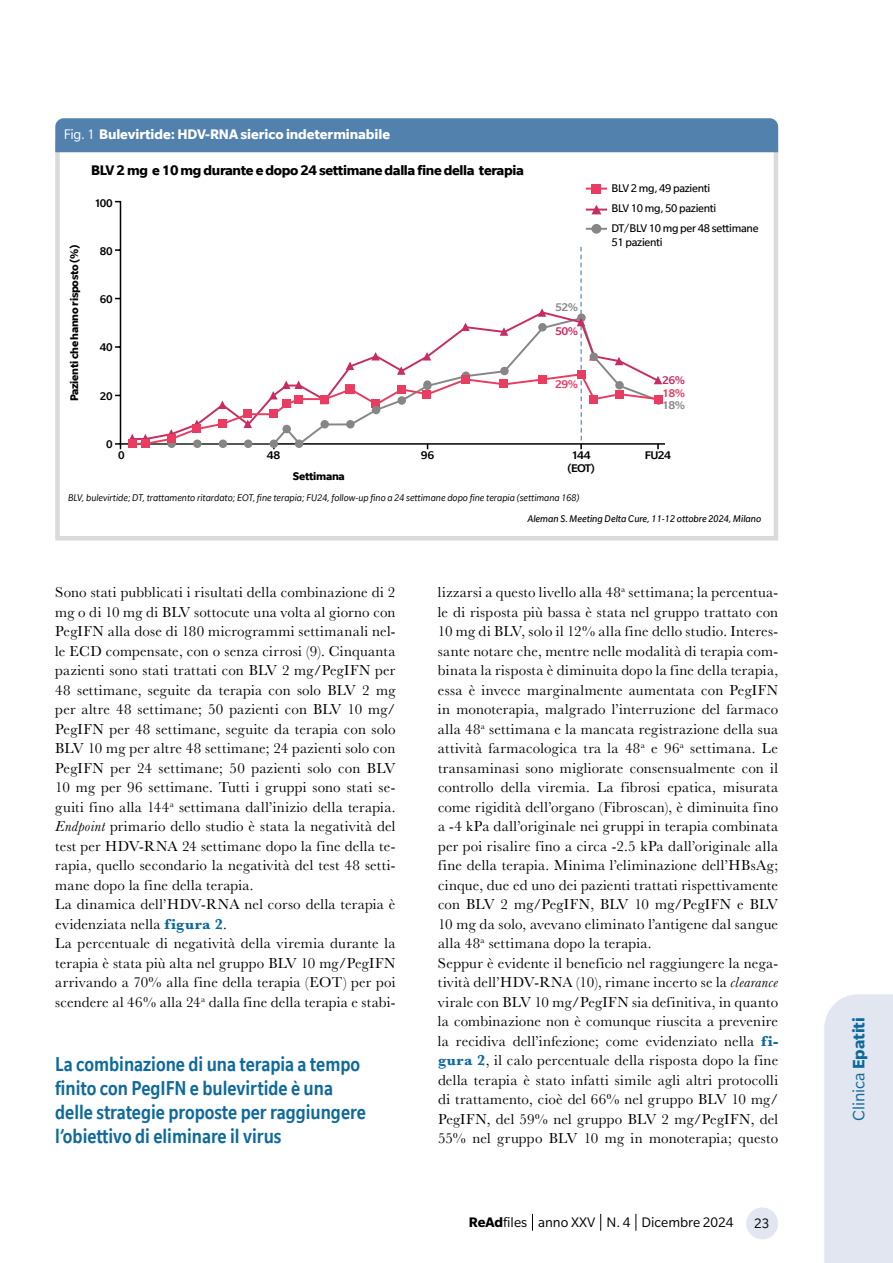
<style>
.page{position:relative;width:893px;height:1263px;background:#fff}
.page>*{position:absolute;margin:0;border:0;box-sizing:border-box;transform-origin:0 0}
.t1{font:500 condensed 21.75px/24px "Slate";color:#0e699c}
.t2{font:18px "Slate Std";color:#0e699c}
.t3{font:15px/19.5px "Baskerville";letter-spacing:.015em;color:#000}
.t4{font:700 15px "Slate";letter-spacing:-.02em;color:#000}
.t5{font:700 15px "Slate";letter-spacing:-.005em;color:#fff}
.t6{font:15px "Slate Std";color:#000}
.t7{font:15px "Slate";color:#000}
.t8{font:12px/13.5px "Slate";letter-spacing:-.02em;color:#000}
.t9{font:700 12px "Slate";letter-spacing:-.02em;color:#000}
.t10{font:500 12px/12.9px "Slate";letter-spacing:-.025em;color:#000;text-align:center;scale:1.05 1}
.t11{font:500 12px "Slate";letter-spacing:-.025em;color:#000}
.t12{font:500 12px "Slate";color:#e83c61;scale:1.05 1}
.t13{font:500 12px "Slate";color:#868686;scale:1.05 1}
.t14{font:500 12px "Slate";color:#c72c62;scale:1.05 1}
.t15{font:italic 10.5px "Slate";color:#000}
.t16{font:italic 10.5px "Slate";color:#000}
.s1{font-weight:400}
.s2{font-style:italic}
.s3{font-weight:700;color:#0e699c}
.s4{font-weight:700}
</style>
<div class="page">
<div style="left:824px;top:994px;width:69px;height:269px;background:#e1e6f0"></div>
<div style="left:746px;top:1207px;width:32px;height:32px;background:#e1e6f0;border-radius:50%"></div>
<svg style="left:532px;top:1214px;width:1px;height:17px"></svg>
<svg style="left:600px;top:1214px;width:1px;height:17px"></svg>
<svg style="left:636px;top:1214px;width:1px;height:17px"></svg>
<hr style="left:120px;top:443px;width:545px;height:2px;background:#000">
<hr style="left:120px;top:201px;width:1px;height:243px;background:#000">
<svg style="left:115px;top:443px;width:6px;height:6px"></svg>
<hr style="left:586px;top:209px;width:21px;height:2px;background:#c72c62">
<svg style="left:591px;top:205px;width:10px;height:9px"></svg>
<hr style="left:586px;top:188px;width:21px;height:2px;background:#e83c61">
<div style="left:591px;top:184px;width:10px;height:9px;background:#e83c61"></div>
<hr style="left:586px;top:228px;width:21px;height:2px;background:#868686">
<div style="left:591px;top:224px;width:10px;height:10px;background:#868686;border-radius:50%"></div>
<div style="left:654px;top:396px;width:9px;height:9px;background:#e83c61;border-radius:50%"></div>
<svg style="left:128px;top:247px;width:534px;height:202px"></svg>
<div style="left:590px;top:352px;width:8px;height:9px;background:#868686;border-radius:50%"></div>
<div style="left:55px;top:141px;width:723px;height:399px;border:4px solid #dadada"></div>
<div style="left:55px;top:118px;width:723px;height:34px;background:#5281ae"></div>
<p class="t5" style="left:64px;top:126px;width:328px"><span class="s1">Fig. 1</span> Bulevirtide: HDV-RNA sierico indeterminabile</p>
<p class="t4" style="left:91px;top:162px;width:434px">BLV 2 mg e 10 mg durante e dopo 24 settimane dalla fine della terapia</p>
<p class="t11" style="left:94px;top:197px;width:20px">100</p>
<p class="t9" style="left:68px;top:401px;width:158px;rotate:-90deg">Pazienti che hanno risposto (%)</p>
<p class="t11" style="left:100px;top:245px;width:14px">80</p>
<p class="t11" style="left:100px;top:293px;width:14px">60</p>
<p class="t11" style="left:100px;top:341px;width:14px">40</p>
<p class="t11" style="left:100px;top:390px;width:14px">20</p>
<p class="t13" style="left:555px;top:300px;width:23px">52%</p>
<p class="t14" style="left:555px;top:325px;width:23px">50%</p>
<p class="t8" style="left:611px;top:182px;width:100px">BLV 2 mg, 49 pazienti</p>
<p class="t8" style="left:611px;top:221px;width:149px">DT/BLV 10 mg per 48 settimane<br>51 pazienti</p>
<p class="t8" style="left:611px;top:202px;width:106px">BLV 10 mg, 50 pazienti</p>
<p class="t12" style="left:555px;top:377px;width:23px">29%</p>
<p class="t14" style="left:662px;top:373px;width:23px">26%</p>
<p class="t12" style="left:662px;top:387px;width:23px">18%</p>
<p class="t13" style="left:662px;top:399px;width:23px">18%</p>
<p class="t11" style="left:106px;top:438px;width:8px">0</p>
<p class="t11" style="left:118px;top:449px;width:8px">0</p>
<p class="t10" style="left:267px;top:449px;width:14px">48</p>
<p class="t10" style="left:421px;top:449px;width:14px">96</p>
<p class="t10" style="left:568px;top:449px;width:27px">144 (EOT)</p>
<p class="t10" style="left:645px;top:449px;width:26px">FU24</p>
<p class="t9" style="left:293px;top:469px;width:53px">Settimana</p>
<p class="t15" style="left:68px;top:493px;width:513px">BLV, bulevirtide; DT, trattamento ritardato; EOT, fine terapia; FU24, follow-up fino a 24 settimane dopo fine terapia (settimana 168)</p>
<p class="t16" style="left:528px;top:513px;width:235px">Aleman S. Meeting Delta Cure, 11-12 ottobre 2024, Milano</p>
<p class="t3" style="left:55px;top:583px;width:342px">Sono stati pubblicati i risultati della combinazione di 2 mg o di 10 mg di BLV sottocute una volta al giorno con PegIFN alla dose di 180 microgrammi settimanali nel&shy;le ECD compensate, con o senza cirrosi (9). Cinquanta pazienti sono stati trattati con BLV 2 mg/PegIFN per 48 settimane, seguite da terapia con solo BLV 2 mg per altre 48 settimane; 50 pazienti con BLV 10 mg/ PegIFN per 48 settimane, seguite da terapia con solo BLV 10 mg per altre 48 settimane; 24 pazienti solo con PegIFN per 24 settimane; 50 pazienti solo con BLV 10 mg per 96 settimane. Tutti i gruppi sono stati se&shy;guiti fino alla 144<sup>a</sup> settimana dall’inizio della terapia.<br><span class="s2">Endpoint</span> primario dello studio è stata la negatività del test per HDV-RNA 24 settimane dopo la fine della te&shy;rapia, quello secondario la negatività del test 48 setti&shy;mane dopo la fine della terapia.<br>La dinamica dell’HDV-RNA nel corso della terapia è evidenziata nella <span class="s3">figura 2</span>.<br>La percentuale di negatività della viremia durante la terapia è stata più alta nel gruppo BLV 10 mg/PegIFN arrivando a 70% alla fine della terapia (EOT) per poi scendere al 46% alla 24<sup>a</sup> dalla fine della terapia e stabi-</p>
<p class="t3" style="left:438px;top:583px;width:342px">lizzarsi a questo livello alla 48<sup>a</sup> settimana; la percentua&shy;le di risposta più bassa è stata nel gruppo trattato con 10 mg di BLV, solo il 12% alla fine dello studio. Interes&shy;sante notare che, mentre nelle modalità di terapia com&shy;binata la risposta è diminuita dopo la fine della terapia, essa è invece marginalmente aumentata con PegIFN in monoterapia, malgrado l’interruzione del farmaco alla 48<sup>a</sup> settimana e la mancata registrazione della sua attività farmacologica tra la 48<sup>a</sup> e 96<sup>a</sup> settimana. Le transaminasi sono migliorate consensualmente con il controllo della viremia. La fibrosi epatica, misurata come rigidità dell’organo (Fibroscan), è diminuita fino a -4 kPa dall’originale nei gruppi in terapia combinata per poi risalire fino a circa -2.5 kPa dall’originale alla fine della terapia. Minima l’eliminazione dell’HBsAg; cinque, due ed uno dei pazienti trattati rispettivamente con BLV 2 mg/PegIFN, BLV 10 mg/PegIFN e BLV 10 mg da solo, avevano eliminato l’antigene dal sangue alla 48<sup>a</sup> settimana dopo la terapia.<br>Seppur è evidente il beneficio nel raggiungere la nega&shy;tività dell’HDV-RNA (10), rimane incerto se la <span class="s2">clearance </span>virale con BLV 10 mg/PegIFN sia definitiva, in quanto la combinazione non è comunque riuscita a prevenire la recidiva dell’infezione; come evidenziato nella <span class="s3">fi&shy;gura 2</span>, il calo percentuale della risposta dopo la fine della terapia è stato infatti simile agli altri protocolli di trattamento, cioè del 66% nel gruppo BLV 10 mg/ PegIFN, del 59% nel gruppo BLV 2 mg/PegIFN, del 55% nel gruppo BLV 10 mg in monoterapia; questo</p>
<h1 class="t1" style="left:55px;top:1052px;width:312px">La combinazione di una terapia a tempo finito con PegIFN e bulevirtide è una delle strategie proposte per raggiungere l’obiettivo di eliminare il virus</h1>
<p class="t6" style="left:469px;top:1214px;width:266px"><span class="s4">ReAd</span>files anno XXV N. 4 Dicembre 2024</p>
<p class="t7" style="left:754px;top:1215px;width:17px">23</p>
<p class="t2" style="left:849px;top:1121px;width:105px;rotate:-90deg">Clinica <span class="s4">Epatiti</span></p>
</div>
